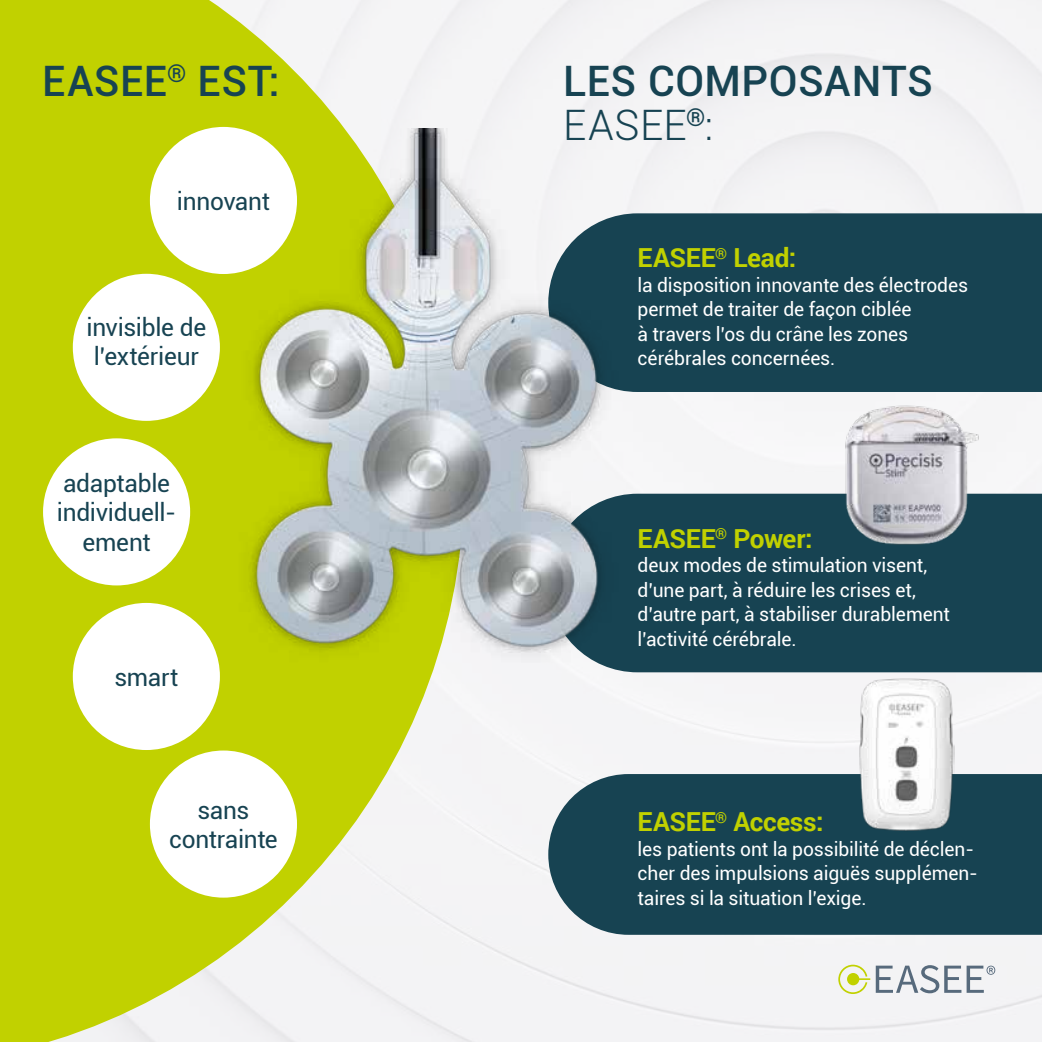
<style>
.page{position:relative;width:1042px;height:1042px;background:#fff}
.page>*{position:absolute;margin:0;border:0;box-sizing:border-box;transform-origin:0 0}
.t1{font:500 42px/43.8px "Roboto";letter-spacing:.01em;color:#174352}
.t2{font:700 26.25px "Roboto";letter-spacing:-.01em;color:#c1d100}
.t3{font:24.5px/29.4px "Roboto";letter-spacing:-.01em;color:#174352;text-align:center}
.t4{font:19.25px/24.5px "Roboto";letter-spacing:-.005em;color:#fff}
.s1{font-weight:300}
</style>
<div class="page">
<div style="left:464px;top:0;width:578px;height:1042px;background:#f4f4f5"></div>
<svg style="left:876px;top:965px;width:119px;height:28px"></svg>
<svg style="left:838px;top:964px;width:29px;height:30px"></svg>
<svg style="left:0;top:0;width:464px;height:1042px;fill:#c1d100"></svg>
<div style="left:644px;top:213px;width:398px;height:179px;background:#174352"></div>
<div style="left:644px;top:494px;width:398px;height:178px;background:#174352"></div>
<div style="left:548px;top:774px;width:494px;height:161px;background:#174352"></div>
<img style="left:843px;top:404px;width:137px;height:142px">
<img style="left:858px;top:678px;width:96px;height:153px">
<img style="left:231px;top:129px;width:413px;height:570px">
<div style="left:150px;top:127px;width:147px;height:147px;background:#fff;border-radius:50%"></div>
<div style="left:73px;top:274px;width:147px;height:147px;background:#fff;border-radius:50%"></div>
<div style="left:43px;top:438px;width:147px;height:147px;background:#fff;border-radius:50%"></div>
<div style="left:73px;top:603px;width:147px;height:147px;background:#fff;border-radius:50%"></div>
<div style="left:150px;top:750px;width:147px;height:147px;background:#fff;border-radius:50%"></div>
<h1 class="t1" style="left:42px;top:58px;width:239px">EASEE<sup>®</sup> EST:</h1>
<p class="t3" style="left:177px;top:185px;width:94px">innovant</p>
<p class="t3" style="left:87px;top:311px;width:121px;text-align:left">invisible de l’extérieur</p>
<p class="t3" style="left:57px;top:467px;width:121px">adaptable individuell&shy;ement</p>
<p class="t3" style="left:114px;top:661px;width:65px">smart</p>
<p class="t3" style="left:169px;top:794px;width:110px">sans contrainte</p>
<h1 class="t1" style="left:563px;top:58px;width:371px">LES COMPOSANTS<br><span class="s1">EASEE</span><sup>®</sup><span class="s1">:</span></h1>
<h2 class="t2" style="left:637px;top:240px;width:160px">EASEE<sup>®</sup> Lead:</h2>
<p class="t4" style="left:637px;top:272px;width:332px">la disposition innovante des électrodes permet de traiter de façon ciblée<br>à travers l’os du crâne les zones cérébrales concernées.</p>
<h2 class="t2" style="left:637px;top:520px;width:177px">EASEE<sup>®</sup> Power:</h2>
<p class="t4" style="left:637px;top:552px;width:314px">deux modes de stimulation visent, d’une part, à réduire les crises et, d’autre part, à stabiliser durablement l’activité cérébrale.</p>
<h2 class="t2" style="left:637px;top:803px;width:187px">EASEE<sup>®</sup> Access:</h2>
<p class="t4" style="left:637px;top:836px;width:342px">les patients ont la possibilité de déclen&shy;cher des impulsions aiguës supplémen&shy;taires si la situation l’exige.</p>
</div>
